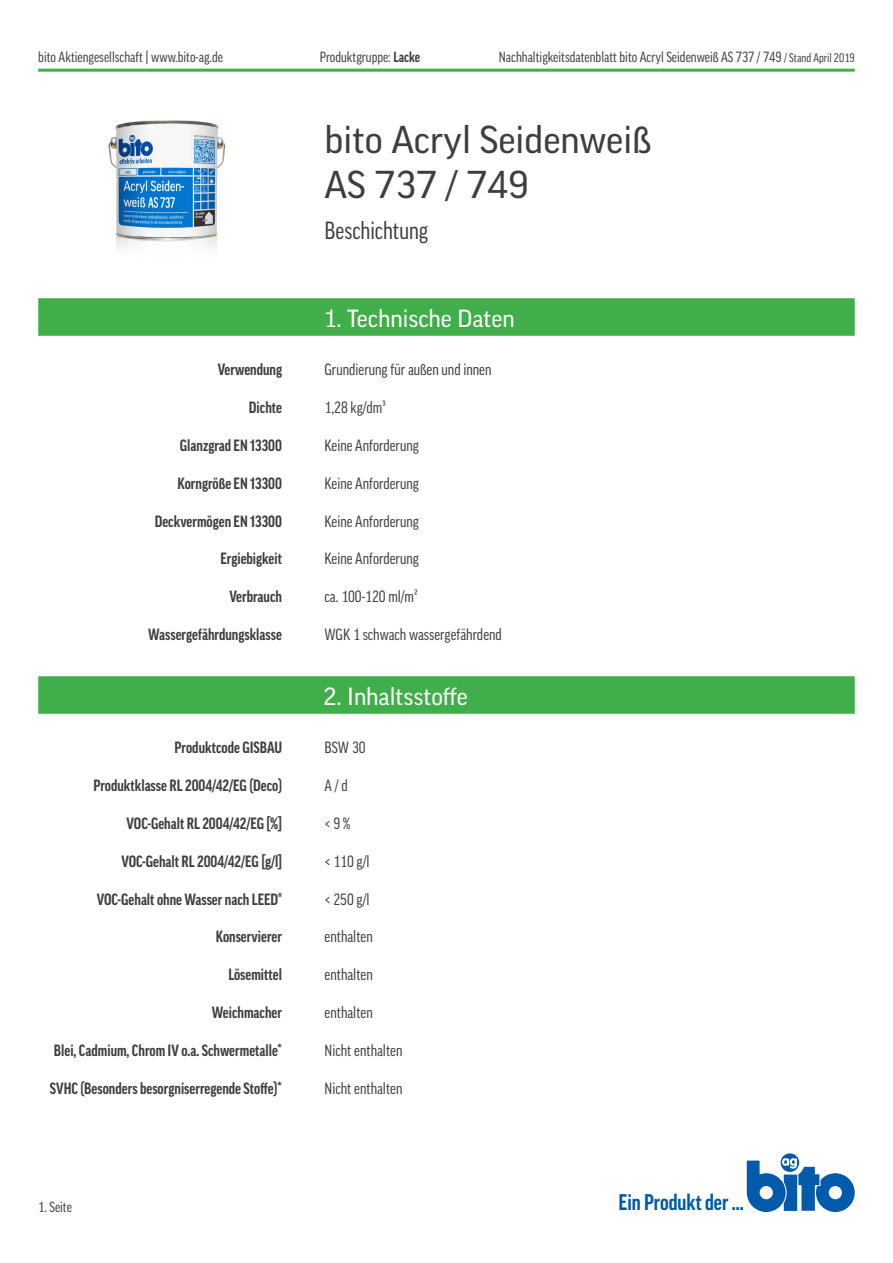
<style>
.page{position:relative;width:893px;height:1263px;background:#fff}
.page>*{position:absolute;margin:0;border:0;box-sizing:border-box;transform-origin:0 0}
.Headline{font:37.5px/45px "Good Pro";color:#3e3e3f}
.grüner_Balken{font:24px "Good Pro";color:#fff}
.Subline{font:condensed 24px "Good Pro";color:#3e3e3f}
.t1{font:700 condensed 21.9px "Good Pro";color:#015aaa}
.Auflistung{font:700 condensed 15.75px "Good Pro";color:#3e3e3f}
.Inhalt{font:condensed 15.75px "Good Pro";color:#3e3e3f}
.Inhalt-2{font:700 condensed 15.75px "Good Pro";color:#3e3e3f}
.t2{font:condensed 14.25px "Good Pro";color:#3e3e3f}
.s1{font-weight:700}
.s2{font-size:12px}
</style>
<div class="page">
<hr style="left:38px;top:69px;width:817px;height:3px;background:#40ae49">
<svg style="left:781px;top:1153px;width:18px;height:19px"></svg>
<svg style="left:747px;top:1158px;width:108px;height:54px"></svg>
<div style="left:38px;top:676px;width:817px;height:38px;background:#40ae49"></div>
<div style="left:38px;top:298px;width:817px;height:38px;background:#40ae49"></div>
<img style="left:108px;top:120px;width:118px;height:128px">
<p class="t2" style="left:38px;top:49px;width:186px">bito Aktiengesellschaft | www.bito-ag.de</p>
<p class="t2" style="left:320px;top:49px;width:102px">Produktgruppe: <span class="s1">Lacke</span></p>
<p class="t2" style="left:499px;top:49px;width:357px">Nachhaltigkeitsdatenblatt bito Acryl Seidenweiß AS 737 / 749 <span class="s2">/ Stand April 2019</span></p>
<p class="Headline" style="left:325px;top:117px;width:328px">bito Acryl Seidenweiß<br>AS 737 / 749</p>
<p class="Subline" style="left:325px;top:217px;width:105px">Beschichtung</p>
<p class="Auflistung" style="left:218px;top:361px;width:66px">Verwendung</p>
<p class="Auflistung" style="left:249px;top:399px;width:35px">Dichte</p>
<p class="Auflistung" style="left:180px;top:436px;width:104px">Glanzgrad EN 13300</p>
<p class="Auflistung" style="left:178px;top:474px;width:106px">Korngröße EN 13300</p>
<p class="Auflistung" style="left:155px;top:512px;width:129px">Deckvermögen EN 13300</p>
<p class="Auflistung" style="left:220px;top:550px;width:63px">Ergiebigkeit</p>
<p class="Auflistung" style="left:230px;top:588px;width:54px">Verbrauch</p>
<p class="Auflistung" style="left:148px;top:625px;width:135px">Wassergefährdungsklasse</p>
<p class="Auflistung" style="left:175px;top:739px;width:109px">Produktcode GISBAU</p>
<p class="Auflistung" style="left:93px;top:777px;width:190px">Produktklasse RL 2004/42/EG (Deco)</p>
<p class="Inhalt-2" style="left:127px;top:814px;width:157px">VOC-Gehalt RL 2004/42/EG [%]</p>
<p class="Inhalt-2" style="left:121px;top:852px;width:162px">VOC-Gehalt RL 2004/42/EG [g/l]</p>
<p class="Inhalt-2" style="left:97px;top:890px;width:187px">VOC-Gehalt ohne Wasser nach LEED®</p>
<p class="Auflistung" style="left:216px;top:928px;width:68px">Konservierer</p>
<p class="Auflistung" style="left:228px;top:966px;width:55px">Lösemittel</p>
<p class="Auflistung" style="left:212px;top:1003px;width:72px">Weichmacher</p>
<p class="Auflistung" style="left:54px;top:1041px;width:230px">Blei, Cadmium, Chrom IV o.a. Schwermetalle*</p>
<p class="Auflistung" style="left:50px;top:1079px;width:234px">SVHC (Besonders besorgniserregende Stoffe)*</p>
<p class="grüner_Balken" style="left:323px;top:305px;width:193px">1. Technische Daten</p>
<p class="Inhalt" style="left:325px;top:361px;width:168px">Grundierung für außen und innen</p>
<p class="Inhalt" style="left:325px;top:399px;width:63px">1,28 kg/dm³</p>
<p class="Inhalt" style="left:325px;top:436px;width:96px">Keine Anforderung</p>
<p class="Inhalt" style="left:325px;top:474px;width:96px">Keine Anforderung</p>
<p class="Inhalt" style="left:325px;top:512px;width:96px">Keine Anforderung</p>
<p class="Inhalt" style="left:325px;top:550px;width:96px">Keine Anforderung</p>
<p class="Inhalt" style="left:325px;top:588px;width:95px">ca. 100-120 ml/m²</p>
<p class="Inhalt" style="left:325px;top:625px;width:179px">WGK 1 schwach wassergefährdend</p>
<p class="grüner_Balken" style="left:323px;top:683px;width:146px">2. Inhaltsstoffe</p>
<p class="Inhalt" style="left:325px;top:739px;width:43px">BSW 30</p>
<p class="Inhalt" style="left:325px;top:777px;width:25px">A / d</p>
<p class="Inhalt" style="left:325px;top:814px;width:28px">&lt; 9 %</p>
<p class="Inhalt" style="left:325px;top:852px;width:47px">&lt; 110 g/l</p>
<p class="Inhalt" style="left:325px;top:890px;width:47px">&lt; 250 g/l</p>
<p class="Inhalt" style="left:325px;top:928px;width:50px">enthalten</p>
<p class="Inhalt" style="left:325px;top:966px;width:50px">enthalten</p>
<p class="Inhalt" style="left:325px;top:1003px;width:50px">enthalten</p>
<p class="Inhalt" style="left:325px;top:1041px;width:79px">Nicht enthalten</p>
<p class="Inhalt" style="left:325px;top:1079px;width:79px">Nicht enthalten</p>
<p class="t2" style="left:38px;top:1199px;width:35px">1. Seite</p>
<h3 class="t1" style="left:618px;top:1190px;width:127px">Ein Produkt der ...</h3>
</div>
